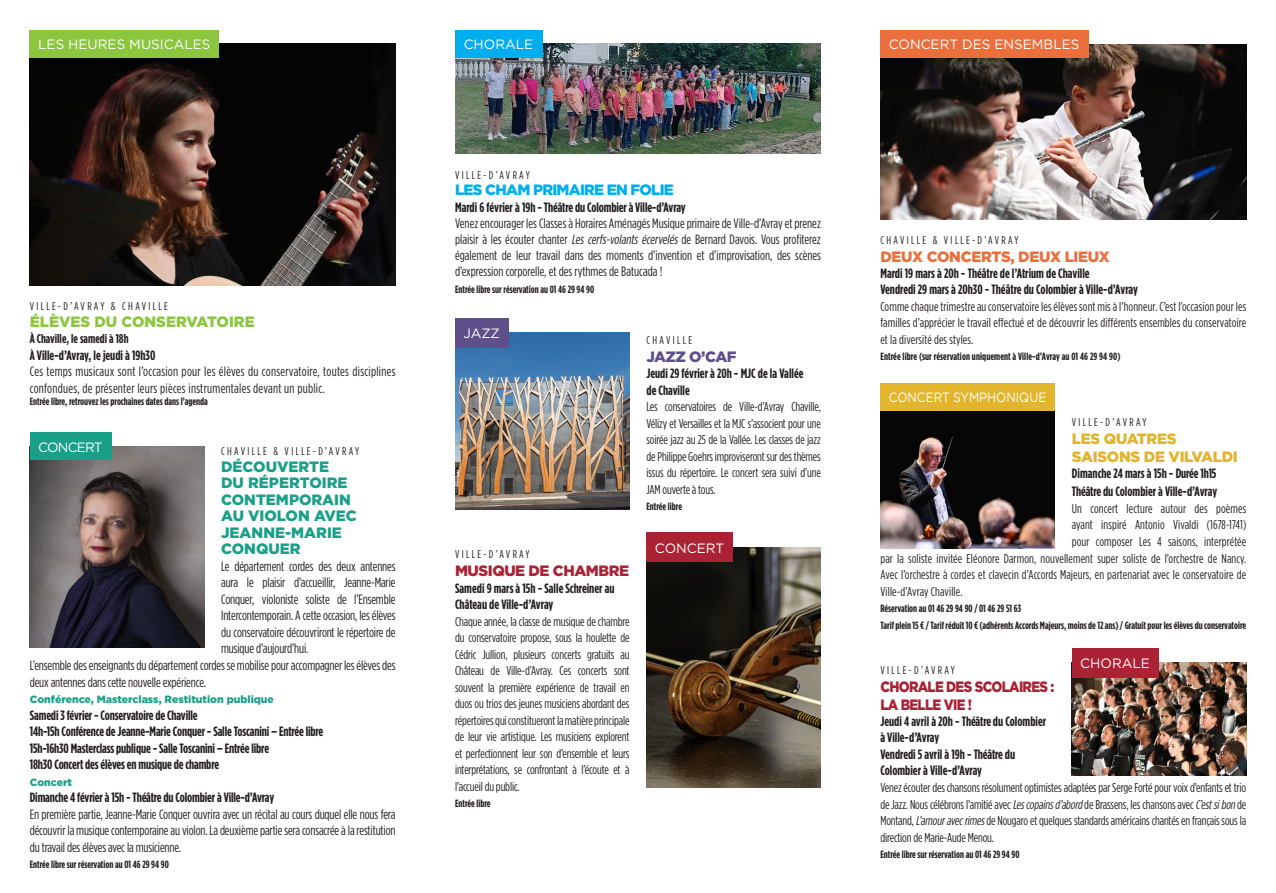
<style>
.page{position:relative;width:1276px;height:893px;background:#fff}
.page>*{position:absolute;margin:0;border:0;box-sizing:border-box;transform-origin:0 0}
.TITRE{font:900 15px/16.5px "Gotham";color:#1a9f88}
.TITRE-2{font:900 15px/18px "Gotham";letter-spacing:-.05em;color:#ab2235;scale:.88 1}
.TITRE-3{font:900 15px/18px "Gotham";letter-spacing:-.02em;color:#e1b42c}
.TITRE-4{font:900 15px "Gotham";letter-spacing:-.05em;color:#00aeef}
.TITRE-5{font:900 15px "Gotham";letter-spacing:-.02em;color:#eb6e3b}
.TITRE-6{font:900 15px "Gotham";color:#8bc63e}
.TITRE-7{font:900 15px "Gotham";letter-spacing:-.03em;color:#ab2235}
.TITRE-8{font:900 15px "Gotham";letter-spacing:-.035em;color:#5f4f8a}
.DATES_INFOS{font:13.5px/16.5px "Gotham Condensed";letter-spacing:-.01em;color:#231f20;text-align:justify}
.TITRE-9{font:700 13.5px/16.5px "Gotham Condensed";letter-spacing:-.01em;color:#231f20}
.DATE-LIEU{font:13.5px/16.2px "Gotham Condensed";color:#231f20;text-align:justify}
.DATE-LIEU-2{font:700 13.5px/18px "Gotham Condensed";color:#231f20}
.TITRE-10{font:13.5px/16.5px "Gotham Condensed";letter-spacing:.02em;color:#231f20}
.THEME{font:13.5px "Gotham";color:#fff}
.THEME-2{font:13.5px "Gotham";color:#fff;scale:.88 1}
.THEME-3{font:13.5px "Gotham";letter-spacing:-.06em;color:#fff}
.DATE-LIEU-3{font:12.75px/16.5px "Gotham Condensed";letter-spacing:.005em;color:#231f20;text-align:justify}
.TITRE-11{font:700 12.75px "Gotham Condensed";color:#231f20}
.TITRE-12{font:11.25px "Gotham Condensed";letter-spacing:.21em;color:#231f20}
.DATE-LIEU-4{font:700 10.5px "Gotham Condensed";color:#231f20}
.TITRE-13{font:700 10.5px "Gotham Condensed";color:#231f20}
.TITRE-14{font:900 10.5px "Gotham";color:#1a9f88}
.DATES_INFOS-2{font:700 10.5px "Gotham Condensed";color:#231f20}
.s1{font-size:12.75px}
.s2{font-style:italic}
</style>
<div class="page">
<img style="left:30px;top:44px;width:365px;height:241px">
<img style="left:30px;top:446px;width:174px;height:201px">
<img style="left:455px;top:44px;width:366px;height:109px">
<div style="left:455px;top:30px;width:87px;height:28px;background:#00aeef"></div>
<div style="left:30px;top:30px;width:189px;height:28px;background:#8bc63e"></div>
<div style="left:30px;top:433px;width:82px;height:27px;background:#1a9f88"></div>
<img style="left:646px;top:547px;width:175px;height:241px">
<img style="left:1071px;top:663px;width:175px;height:113px">
<img style="left:455px;top:333px;width:174px;height:177px">
<div style="left:646px;top:532px;width:87px;height:30px;background:#ab2235"></div>
<div style="left:1071px;top:648px;width:87px;height:29px;background:#ab2235"></div>
<div style="left:455px;top:318px;width:53px;height:29px;background:#5f4f8a"></div>
<img style="left:880px;top:45px;width:366px;height:174px">
<img style="left:880px;top:411px;width:174px;height:137px">
<div style="left:880px;top:30px;width:208px;height:28px;background:#eb6e3d"></div>
<div style="left:880px;top:383px;width:174px;height:28px;background:#e2b52c"></div>
<p class="THEME" style="left:38px;top:36px;width:174px">LES HEURES MUSICALES</p>
<p class="THEME" style="left:464px;top:36px;width:71px">CHORALE</p>
<p class="TITRE-12" style="left:30px;top:300px;width:140px">VILLE-D’AVRAY &amp; CHAVILLE</p>
<p class="TITRE-6" style="left:30px;top:311px;width:226px">ÉLÈVES DU CONSERVATOIRE</p>
<p class="TITRE-11" style="left:30px;top:331px;width:100px">À Chaville, le samedi à 18h</p>
<p class="TITRE-9" style="left:30px;top:347px;width:127px"><span class="s1">À</span> Ville-d’Avray, le jeudi à 19h30</p>
<p class="TITRE-10" style="left:30px;top:363px;width:367px">Ces temps musicaux sont l’occasion pour les élèves du conservatoire, toutes disciplines confondues, de présenter leurs pièces instrumentales devant un public.</p>
<p class="TITRE-13" style="left:30px;top:396px;width:179px">Entrée libre, retrouvez les prochaines dates dans l’agenda</p>
<p class="THEME-3" style="left:38px;top:438px;width:66px">CONCERT</p>
<p class="TITRE-12" style="left:221px;top:445px;width:140px">CHAVILLE &amp; VILLE-D’AVRAY</p>
<p class="TITRE" style="left:221px;top:458px;width:137px">DÉCOUVERTE<br>DU RÉPERTOIRE<br>CONTEMPORAIN<br>AU VIOLON AVEC<br>JEANNE-MARIE<br>CONQUER</p>
<p class="DATES_INFOS" style="left:221px;top:558px;width:176px">Le département cordes des deux antennes aura le plaisir d’accueillir, Jeanne-Marie Conquer, violoniste soliste de l’Ensemble Intercontemporain. A cette occasion, les élèves du conservatoire découvriront le répertoire de musique d’aujourd’hui.</p>
<p class="DATES_INFOS" style="left:30px;top:657px;width:367px">L’ensemble des enseignants du département cordes se mobilise pour accompagner les élèves des deux antennes dans cette nouvelle expérience.</p>
<p class="TITRE-14" style="left:30px;top:692px;width:246px">Conférence, Masterclass, Restitution publique</p>
<p class="TITRE-9" style="left:30px;top:707px;width:169px">Samedi 3 février - Conservatoire de Chaville</p>
<p class="TITRE-9" style="left:30px;top:723px;width:295px">14h-15h Conférence de Jeanne-Marie Conquer - Salle Toscanini – Entrée libre</p>
<p class="TITRE-9" style="left:30px;top:740px;width:241px">15h-16h30 Masterclass publique - Salle Toscanini – Entrée libre</p>
<p class="TITRE-9" style="left:30px;top:756px;width:191px">18h30 Concert des élèves en musique de chambre</p>
<p class="TITRE-14" style="left:30px;top:775px;width:44px">Concert</p>
<p class="TITRE-9" style="left:30px;top:789px;width:246px">Dimanche 4 février à 15h - Théâtre du Colombier à Ville-d’Avray</p>
<p class="DATES_INFOS" style="left:30px;top:805px;width:367px">En première partie, Jeanne-Marie Conquer ouvrira avec un récital au cours duquel elle nous fera découvrir la musique contemporaine au violon. La deuxième partie sera consacrée à la restitution du travail des élèves avec la musicienne.</p>
<p class="DATES_INFOS-2" style="left:30px;top:858px;width:141px">Entrée libre sur réservation au 01 46 29 94 90</p>
<p class="TITRE-12" style="left:455px;top:168px;width:76px">VILLE-D’AVRAY</p>
<p class="TITRE-4" style="left:455px;top:179px;width:220px">LES CHAM PRIMAIRE EN FOLIE</p>
<p class="DATE-LIEU-2" style="left:455px;top:198px;width:232px">Mardi 6 février à 19h - Théâtre du Colombier à Ville-d’Avray</p>
<p class="DATE-LIEU" style="left:455px;top:215px;width:367px">Venez encourager les Classes à Horaires Aménagés Musique primaire de Ville-d’Avray et prenez plaisir à les écouter chanter <span class="s2">Les cerfs-volants écervelés</span> de Bernard Davois. Vous profiterez également de leur travail dans des moments d’invention et d’improvisation, des scènes d’expression corporelle, et des rythmes de Batucada !</p>
<p class="DATE-LIEU-4" style="left:455px;top:283px;width:141px">Entrée libre sur réservation au 01 46 29 94 90</p>
<p class="THEME" style="left:463px;top:325px;width:38px">JAZZ</p>
<p class="TITRE-12" style="left:455px;top:548px;width:76px">VILLE-D’AVRAY</p>
<p class="TITRE-7" style="left:455px;top:560px;width:175px">MUSIQUE DE CHAMBRE</p>
<p class="TITRE-9" style="left:455px;top:579px;width:161px">Samedi 9 mars à 15h - Salle Schreiner au<br>Château de Ville-d’Avray</p>
<p class="DATE-LIEU-3" style="left:455px;top:613px;width:176px">Chaque année, la classe de musique de chambre du conservatoire propose, sous la houlette de Cédric Jullion, plusieurs concerts gratuits au Château de Ville-d’Avray. Ces concerts sont souvent la première expérience de travail en duos ou trios des jeunes musiciens abordant des répertoires qui constitueront la matière principale de leur vie artistique. Les musiciens explorent et perfectionnent leur son d’ensemble et leurs interprétations, se confrontant à l’écoute et à l’accueil du public.</p>
<p class="DATE-LIEU-4" style="left:455px;top:797px;width:37px">Entrée libre</p>
<p class="TITRE-12" style="left:646px;top:333px;width:47px">CHAVILLE</p>
<p class="TITRE-8" style="left:646px;top:346px;width:92px">JAZZ O’CAF</p>
<p class="TITRE-9" style="left:646px;top:365px;width:158px">Jeudi 29 février à 20h - MJC de la Vallée de Chaville</p>
<p class="DATE-LIEU-3" style="left:646px;top:398px;width:176px">Les conservatoires de Ville-d’Avray Chaville, Vélizy et Versailles et la MJC s’associent pour une soirée jazz au 25 de la Vallée. Les classes de jazz de Philippe Goehrs improviseront sur des thèmes issus du répertoire. Le concert sera suivi d’une JAM ouverte à tous.</p>
<p class="DATE-LIEU-4" style="left:646px;top:500px;width:37px">Entrée libre</p>
<p class="THEME" style="left:655px;top:539px;width:71px">CONCERT</p>
<p class="THEME" style="left:889px;top:36px;width:192px">CONCERT DES ENSEMBLES</p>
<p class="TITRE-12" style="left:880px;top:234px;width:140px">CHAVILLE &amp; VILLE-D’AVRAY</p>
<p class="TITRE-5" style="left:880px;top:246px;width:231px">DEUX CONCERTS, DEUX LIEUX</p>
<p class="DATE-LIEU-2" style="left:880px;top:264px;width:211px">Mardi 19 mars à 20h - Théâtre de l’Atrium de Chaville</p>
<p class="DATE-LIEU-2" style="left:880px;top:281px;width:259px">Vendredi 29 mars à 20h30 - Théâtre du Colombier à Ville-d’Avray</p>
<p class="DATE-LIEU-3" style="left:880px;top:298px;width:367px">Comme chaque trimestre au conservatoire les élèves sont mis à l’honneur. C’est l’occasion pour les familles d’apprécier le travail effectué et de découvrir les différents ensembles du conservatoire et la diversité des styles.</p>
<p class="DATE-LIEU-4" style="left:880px;top:351px;width:242px">Entrée libre (sur réservation uniquement à Ville-d’Avray au 01 46 29 94 90)</p>
<p class="THEME-2" style="left:889px;top:389px;width:180px">CONCERT SYMPHONIQUE</p>
<p class="TITRE-12" style="left:1072px;top:415px;width:76px">VILLE-D’AVRAY</p>
<p class="TITRE-3" style="left:1072px;top:429px;width:167px">LES QUATRES<br>SAISONS DE VILVALDI</p>
<p class="DATE-LIEU-2" style="left:1072px;top:464px;width:147px">Dimanche 24 mars à 15h - Durée 1h15<br>Théâtre du Colombier à Ville-d’Avray</p>
<p class="DATE-LIEU-3" style="left:1072px;top:500px;width:176px">Un concert lecture autour des poèmes ayant inspiré Antonio Vivaldi (1678-1741) pour composer Les 4 saisons, interprétée</p>
<p class="DATE-LIEU-3" style="left:880px;top:550px;width:367px">par la soliste invitée Eléonore Darmon, nouvellement super soliste de l’orchestre de Nancy.<br>Avec l’orchestre à cordes et clavecin d’Accords Majeurs, en partenariat avec le conservatoire de</p>
<p class="DATE-LIEU-3" style="left:880px;top:583px;width:84px">Ville-d’Avray Chaville.</p>
<p class="DATE-LIEU-4" style="left:880px;top:602px;width:142px">Réservation au 01 46 29 94 90 / 01 46 29 51 63</p>
<p class="DATE-LIEU-4" style="left:880px;top:619px;width:367px">Tarif plein 15 € / Tarif réduit 10 € (adhérents Accords Majeurs, moins de 12 ans) / Gratuit pour les élèves du conservatoire</p>
<p class="TITRE-12" style="left:880px;top:663px;width:76px">VILLE-D’AVRAY</p>
<p class="TITRE-2" style="left:880px;top:677px;width:199px">CHORALE DES SCOLAIRES :<br>LA BELLE VIE !</p>
<p class="TITRE-9" style="left:880px;top:713px;width:167px">Jeudi 4 avril à 20h - Théâtre du Colombier à Ville-d’Avray</p>
<p class="TITRE-9" style="left:880px;top:746px;width:136px">Vendredi 5 avril à 19h - Théâtre du<br>Colombier à Ville-d’Avray</p>
<p class="THEME" style="left:1080px;top:655px;width:71px">CHORALE</p>
<p class="DATE-LIEU-3" style="left:880px;top:779px;width:367px">Venez écouter des chansons résolument optimistes adaptées par Serge Forté pour voix d’enfants et trio de Jazz. Nous célébrons l’amitié avec <span class="s2">Lescopainsd’abord</span>de Brassens, les chansons avec <span class="s2">C’estsibon</span>de Montand, <span class="s2">L’amouravecrimes</span>de Nougaro et quelques standards américains chantés en français sous la direction de Marie-Aude Menou.</p>
<p class="DATE-LIEU-4" style="left:880px;top:848px;width:141px">Entrée libre sur réservation au 01 46 29 94 90</p>
</div>
